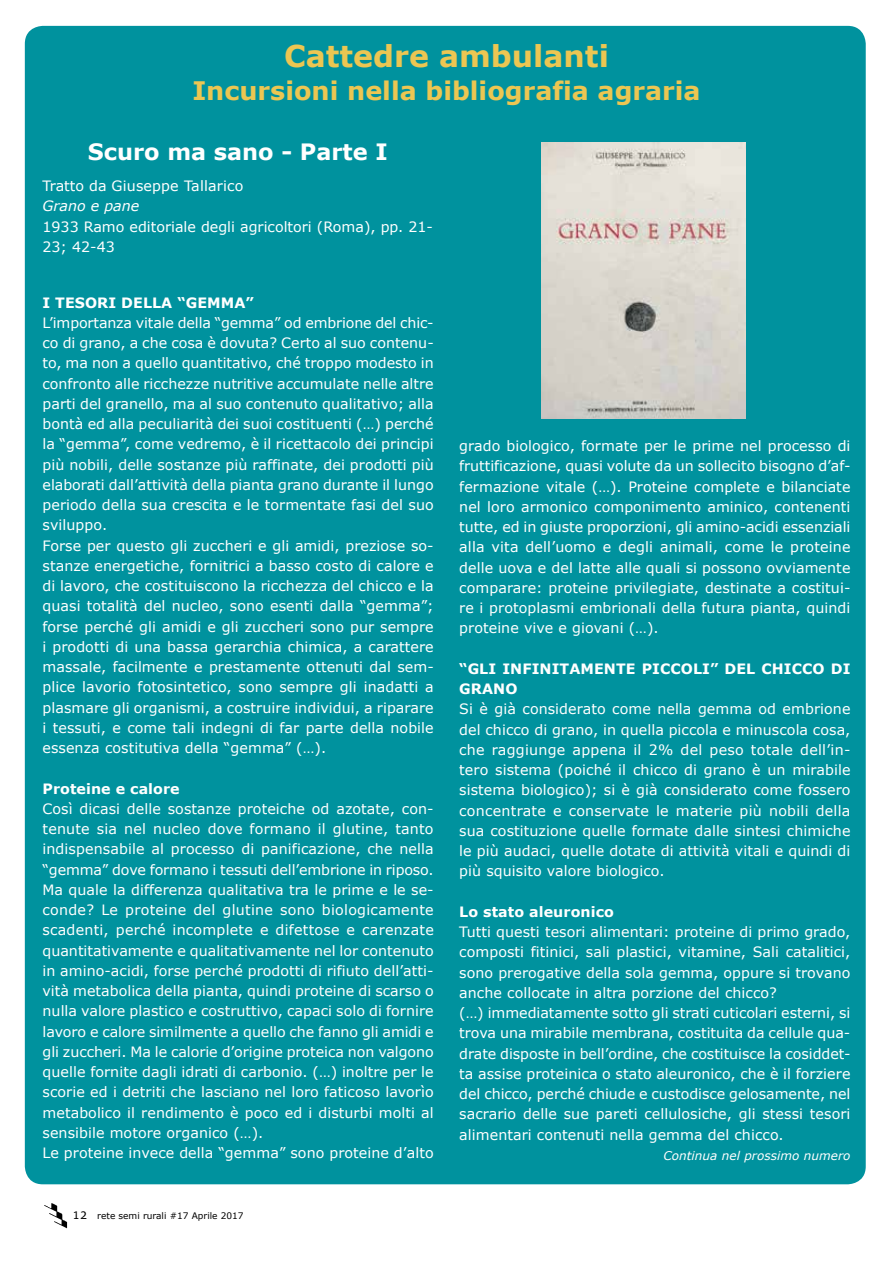
<style>
.page{position:relative;width:893px;height:1263px;background:#fff}
.page>*{position:absolute;margin:0;border:0;box-sizing:border-box;transform-origin:0 0}
.t1{font:700 30px "Verdana";color:#ecc652}
.t2{font:700 25.5px "Verdana";color:#ecc652}
.t3{font:700 22.5px "Verdana";color:#fff}
.t4{font:14.25px/20.2px "Verdana";letter-spacing:.005em;color:#fff}
.t5{font:700 14.25px/20.2px "Verdana";letter-spacing:.005em;color:#fff}
.t6{font:italic 14.25px "Verdana";color:#fff}
.t7{font:italic 12px "Verdana";letter-spacing:.005em;color:#fff}
.t8{font:9px "Verdana";color:#000}
.s1{font-family:"Csuni OTF";font-weight:300;font-size:16.5px}
</style>
<div class="page">
<img style="left:44px;top:1203px;width:24px;height:26px">
<div style="left:25px;top:26px;width:841px;height:1158px;background:#00929e;border-radius:18px"></div>
<img style="left:541px;top:142px;width:205px;height:277px">
<h1 class="t1" style="left:284px;top:36px;width:326px">Cattedre ambulanti</h1>
<h2 class="t2" style="left:192px;top:74px;width:510px">Incursioni nella bibliografia agraria</h2>
<h3 class="t3" style="left:88px;top:137px;width:302px">Scuro ma sano - Parte I</h3>
<p class="t4" style="left:43px;top:176px;width:202px">Tratto da Giuseppe Tallarico</p>
<p class="t6" style="left:43px;top:197px;width:98px">Grano e pane</p>
<p class="t4" style="left:43px;top:217px;width:392px">1933 Ramo editoriale degli agricoltori (Roma), pp. 21-<br>23; 42-43</p>
<p class="t5" style="left:43px;top:292px;width:213px">I TESORI DELLA “GEMMA”</p>
<p class="t4" style="left:43px;top:313px;width:393px">L’importanza vitale della “gemma” od embrione del chic&shy;co di grano, a che cosa è dovuta? Certo al suo contenu&shy;to, ma non a quello quantitativo, ché troppo modesto in confronto alle ricchezze nutritive accumulate nelle altre parti del granello, ma al suo contenuto qualitativo; alla bontà ed alla peculiarità dei suoi costituenti (…) perché la “gemma”, come vedremo, è il ricettacolo dei principi più nobili, delle sostanze più raffinate, dei prodotti più elaborati dall’attività della pianta grano durante il lungo periodo della sua crescita e le tormentate fasi del suo sviluppo.<br>Forse per questo gli zuccheri e gli amidi, preziose so&shy;stanze energetiche, fornitrici a basso costo di calore e di lavoro, che costituiscono la ricchezza del chicco e la quasi totalità del nucleo, sono esenti dalla “gemma”; forse perché gli amidi e gli zuccheri sono pur sempre i prodotti di una bassa gerarchia chimica, a carattere massale, facilmente e prestamente ottenuti dal sem&shy;plice lavorio fotosintetico, sono sempre gli inadatti a plasmare gli organismi, a costruire individui, a riparare i tessuti, e come tali indegni di far parte della nobile essenza costitutiva della “gemma” (…).</p>
<p class="t5" style="left:43px;top:778px;width:139px">Proteine e calore</p>
<p class="t4" style="left:43px;top:799px;width:393px">Così dicasi delle sostanze proteiche od azotate, con&shy;tenute sia nel nucleo dove formano il glutine, tanto indispensabile al processo di panificazione, che nella “gemma” dove formano i tessuti dell’embrione in riposo.<br>Ma quale la differenza qualitativa tra le prime e le se&shy;conde? Le proteine del glutine sono biologicamente scadenti, perché incomplete e difettose e carenzate quantitativamente e qualitativamente nel lor contenuto in amino-acidi, forse perché prodotti di rifiuto dell’atti&shy;vità metabolica della pianta, quindi proteine di scarso o nulla valore plastico e costruttivo, capaci solo di fornire lavoro e calore similmente a quello che fanno gli amidi e gli zuccheri. Ma le calorie d’origine proteica non valgono quelle fornite dagli idrati di carbonio. (…) inoltre per le scorie ed i detriti che lasciano nel loro faticoso lavorìo metabolico il rendimento è poco ed i disturbi molti al sensibile motore organico (…).<br>Le proteine invece della “gemma” sono proteine d’alto</p>
<p class="t8" style="left:72px;top:1210px;width:173px"><span class="s1">12</span> rete semi rurali #17 Aprile 2017</p>
<p class="t4" style="left:459px;top:436px;width:393px;text-align:justify">grado biologico, formate per le prime nel processo di fruttificazione, quasi volute da un sollecito bisogno d’af&shy;fermazione vitale (…). Proteine complete e bilanciate nel loro armonico componimento aminico, contenenti tutte, ed in giuste proporzioni, gli amino-acidi essenziali alla vita dell’uomo e degli animali, come le proteine delle uova e del latte alle quali si possono ovviamente comparare: proteine privilegiate, destinate a costitui&shy;re i protoplasmi embrionali della futura pianta, quindi proteine vive e giovani (…).</p>
<p class="t5" style="left:459px;top:658px;width:393px">“GLI INFINITAMENTE PICCOLI” DEL CHICCO DI<br>GRANO</p>
<p class="t4" style="left:459px;top:699px;width:393px;text-align:justify">Si è già considerato come nella gemma od embrione del chicco di grano, in quella piccola e minuscola cosa, che raggiunge appena il 2% del peso totale dell’in&shy;tero sistema (poiché il chicco di grano è un mirabile sistema biologico); si è già considerato come fossero concentrate e conservate le materie più nobili della sua costituzione quelle formate dalle sintesi chimiche le più audaci, quelle dotate di attività vitali e quindi di più squisito valore biologico.</p>
<p class="t5" style="left:459px;top:901px;width:156px">Lo stato aleuronico</p>
<p class="t4" style="left:459px;top:922px;width:393px">Tutti questi tesori alimentari: proteine di primo grado, composti fitinici, sali plastici, vitamine, Sali catalitici, sono prerogative della sola gemma, oppure si trovano anche collocate in altra porzione del chicco?<br>(…) immediatamente sotto gli strati cuticolari esterni, si trova una mirabile membrana, costituita da cellule qua&shy;drate disposte in bell’ordine, che costituisce la cosiddet&shy;ta assise proteinica o stato aleuronico, che è il forziere del chicco, perché chiude e custodisce gelosamente, nel sacrario delle sue pareti cellulosiche, gli stessi tesori alimentari contenuti nella gemma del chicco.</p>
<p class="t7" style="left:663px;top:1148px;width:189px">Continua nel prossimo numero</p>
</div>
